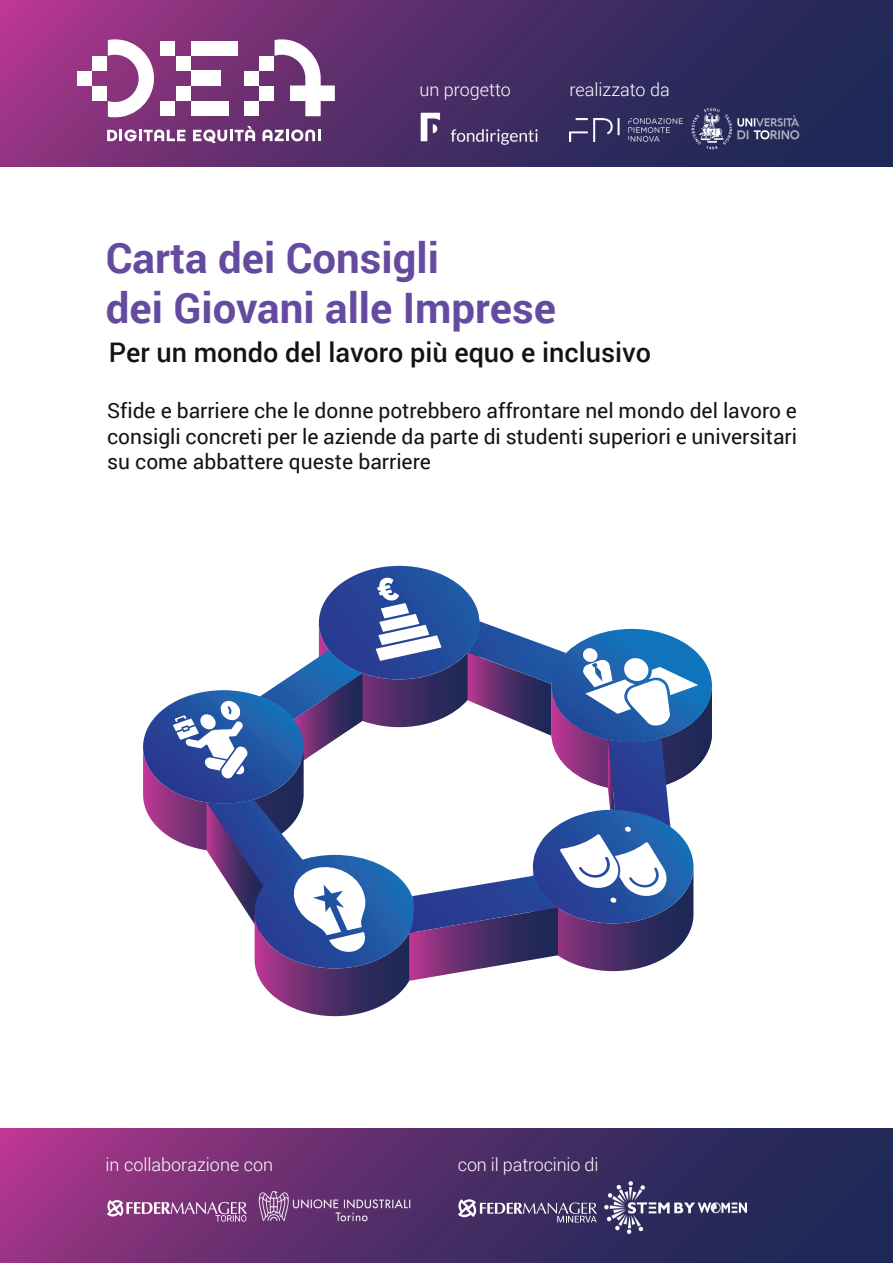
<style>
.page{position:relative;width:893px;height:1263px;background:#fff}
.page>*{position:absolute;margin:0;border:0;box-sizing:border-box;transform-origin:0 0}
.t1{font:700 42px/50.4px "Roboto";color:#654b9f}
.t2{font:500 27px "Roboto";color:#111315}
.t3{font:21px/25.2px "Roboto";color:#111315;text-align:justify}
.t4{font:300 18px "Roboto";color:#fff}
</style>
<div class="page">
<svg style="left:0;top:0;width:893px;height:166px;background:#532d69"></svg>
<svg style="left:108px;top:39px;width:46px;height:78px"></svg>
<div style="left:92px;top:56px;width:15px;height:15px;background:#fff"></div>
<div style="left:77px;top:71px;width:15px;height:15px;background:#fff"></div>
<div style="left:92px;top:86px;width:15px;height:15px;background:#fff"></div>
<div style="left:259px;top:56px;width:15px;height:15px;background:#fff"></div>
<div style="left:244px;top:71px;width:15px;height:15px;background:#fff"></div>
<div style="left:259px;top:86px;width:15px;height:15px;background:#fff"></div>
<div style="left:176px;top:56px;width:15px;height:15px;background:#fff"></div>
<div style="left:160px;top:41px;width:15px;height:15px;background:#fff"></div>
<div style="left:176px;top:86px;width:15px;height:15px;background:#fff"></div>
<div style="left:160px;top:101px;width:15px;height:15px;background:#fff"></div>
<div style="left:244px;top:101px;width:15px;height:15px;background:#fff"></div>
<div style="left:191px;top:101px;width:38px;height:15px;background:#fff"></div>
<div style="left:191px;top:41px;width:46px;height:15px;background:#fff"></div>
<div style="left:191px;top:71px;width:30px;height:15px;background:#fff"></div>
<svg style="left:275px;top:39px;width:60px;height:77px"></svg>
<svg style="left:107px;top:130px;width:78px;height:11px"></svg>
<svg style="left:193px;top:126px;width:62px;height:17px"></svg>
<svg style="left:262px;top:130px;width:58px;height:11px"></svg>
<img style="left:409px;top:105px;width:39px;height:42px">
<img style="left:451px;top:126px;width:88px;height:19px">
<svg style="left:0;top:1129px;width:893px;height:134px;background:#552d69"></svg>
<img style="left:247px;top:1178px;width:177px;height:55px">
<img style="left:107px;top:1200px;width:140px;height:22px">
<img style="left:605px;top:1181px;width:141px;height:52px">
<svg style="left:456px;top:1199px;width:141px;height:23px;background:#695b83"></svg>
<img style="left:569px;top:118px;width:113px;height:23px">
<img style="left:687px;top:104px;width:117px;height:48px">
<svg style="left:143px;top:566px;width:569px;height:435px"></svg>
<p class="t4" style="left:419px;top:77px;width:93px">un progetto</p>
<p class="t4" style="left:569px;top:77px;width:102px">realizzato da</p>
<h1 class="t1" style="left:106px;top:231px;width:452px">Carta dei Consigli<br>dei Giovani alle Imprese</h1>
<p class="t2" style="left:109px;top:333px;width:543px">Per un mondo del lavoro più equo e inclusivo</p>
<p class="t3" style="left:107px;top:397px;width:691px">Sfide e barriere che le donne potrebbero affrontare nel mondo del lavoro e consigli concreti per le aziende da parte di studenti superiori e universitari su come abbattere queste barriere</p>
<p class="t4" style="left:106px;top:1152px;width:169px">in collaborazione con</p>
<p class="t4" style="left:458px;top:1152px;width:142px">con il patrocinio di</p>
</div>
